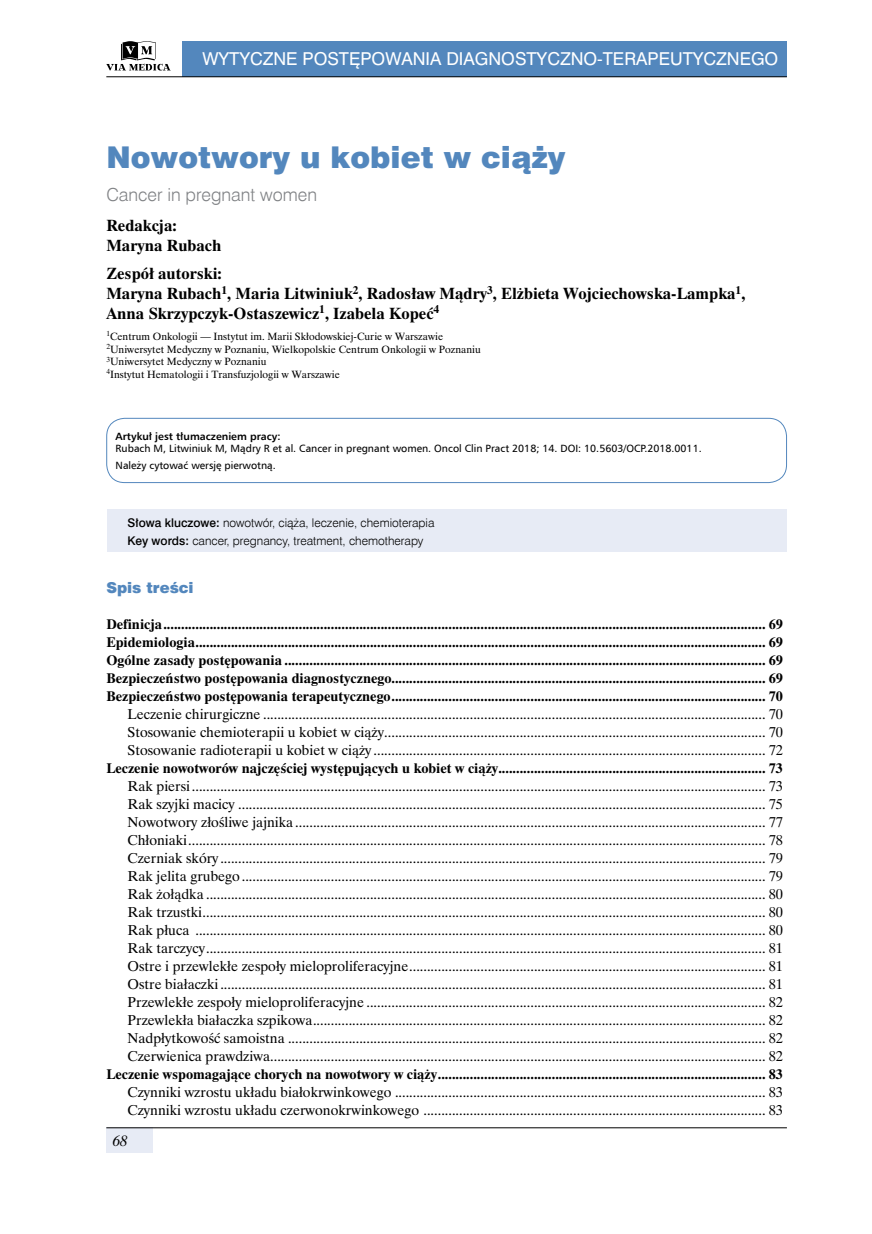
<style>
.page{position:relative;width:872px;height:1234px;background:#fff}
.page>*{position:absolute;margin:0;border:0;box-sizing:border-box;transform-origin:0 0}
.t1{font:30px "Swis 721 Blk EU";color:#5387bd}
.t2{font:18px "Swis 721 Lt EU";color:#808285}
.t3{font:700 16.5px/19.8px "Time Ibis EE";color:#000}
.t4{font:16.5px "Swis 721 PL";color:#fff}
.t5{font:15px "Swis 721 Blk EU";color:#5387bd}
.t6{font:italic 15px "Time Ibis EE";color:#000}
.t7{font:14.25px/18px "Time Ibis EE";color:#000;text-align:justify}
.t8{font:700 14.25px/18px "Time Ibis EE";color:#000;text-align:justify}
.t9{font:12px/18px "Swis 721 Lt EU";color:#000}
.t10{font:10.5px/12.6px "Time Ibis EE";color:#000}
.t11{font:10.5px/16.8px "Humnst 777 EU";color:#000}
.t12{font:700 10.5px "Humnst 777 EU";color:#000}
.s1{font-family:"Swis 721 Md EU"}
</style>
<div class="page">
<div style="left:106px;top:1127px;width:47px;height:25px;background:#e7ebf5"></div>
<hr style="left:106px;top:1127px;width:681px;height:1px;background:#000">
<div style="left:183px;top:41px;width:604px;height:36px;background:#5387bd"></div>
<hr style="left:106px;top:76px;width:681px;height:1px;background:#000">
<svg style="left:106px;top:41px;width:65px;height:30px"></svg>
<div style="left:107px;top:509px;width:679px;height:43px;background:#e7ebf5"></div>
<div style="left:106px;top:418px;width:681px;height:65px;border:1px solid #5387bd;border-radius:18px"></div>
<p class="t4" style="left:202px;top:48px;width:577px">WYTYCZNE POSTĘPOWANIA DIAGNOSTYCZNO-TERAPEUTYCZNEGO</p>
<h1 class="t1" style="left:106px;top:138px;width:460px">Nowotwory u kobiet w ciąży</h1>
<p class="t2" style="left:106px;top:183px;width:212px">Cancer in pregnant women</p>
<p class="t3" style="left:106px;top:215px;width:117px">Redakcja:<br>Maryna Rubach</p>
<p class="t3" style="left:106px;top:263px;width:640px">Zespół autorski:<br>Maryna Rubach<sup>1</sup>, Maria Litwiniuk<sup>2</sup>, Radosław Mądry<sup>3</sup>, Elżbieta Wojciechowska-Lampka<sup>1</sup>,<br>Anna Skrzypczyk-Ostaszewicz<sup>1</sup>, Izabela Kopeć<sup>4</sup></p>
<p class="t10" style="left:106px;top:330px;width:376px"><sup>1</sup>Centrum Onkologii — Instytut im. Marii Skłodowskiej-Curie w Warszawie <sup>2</sup>Uniwersytet Medyczny w Poznaniu, Wielkopolskie Centrum Onkologii w Poznaniu <sup>3</sup>Uniwersytet Medyczny w Poznaniu<br><sup>4</sup>Instytut Hematologii i Transfuzjologii w Warszawie</p>
<p class="t12" style="left:116px;top:429px;width:166px">Artykuł jest tłumaczeniem pracy:</p>
<p class="t11" style="left:116px;top:440px;width:587px">Rubach M, Litwiniuk M, Mądry R et al. Cancer in pregnant women. Oncol Clin Pract 2018; 14. DOI: 10.5603/OCP.2018.0011.<br>Należy cytować wersję pierwotną.</p>
<p class="t9" style="left:128px;top:514px;width:308px"><span class="s1">Słowa kluczowe:</span> nowotwór, ciąża, leczenie, chemioterapia<br><span class="s1">Key words:</span> cancer, pregnancy, treatment, chemotherapy</p>
<p class="t5" style="left:106px;top:578px;width:89px">Spis treści</p>
<p class="t8" style="left:106px;top:614px;width:678px">Definicja......................................................................................................................................................................... 69<br>Epidemiologia................................................................................................................................................................ 69<br>Ogólne zasady postępowania ....................................................................................................................................... 69<br>Bezpieczeństwo postępowania diagnostycznego......................................................................................................... 69<br>Bezpieczeństwo postępowania terapeutycznego......................................................................................................... 70</p>
<p class="t7" style="left:128px;top:704px;width:657px">Leczenie chirurgiczne ............................................................................................................................................. 70<br>Stosowanie chemioterapii u kobiet w ciąży........................................................................................................... 70<br>Stosowanie radioterapii u kobiet w ciąży .............................................................................................................. 72</p>
<p class="t8" style="left:106px;top:758px;width:678px">Leczenie nowotworów najczęściej występujących u kobiet w ciąży........................................................................... 73</p>
<p class="t7" style="left:128px;top:776px;width:657px">Rak piersi................................................................................................................................................................. 73<br>Rak szyjki macicy .................................................................................................................................................... 75<br>Nowotwory złośliwe jajnika .................................................................................................................................... 77<br>Chłoniaki.................................................................................................................................................................. 78<br>Czerniak skóry ......................................................................................................................................................... 79<br>Rak jelita grubego................................................................................................................................................... 79<br>Rak żołądka ............................................................................................................................................................. 80<br>Rak trzustki.............................................................................................................................................................. 80<br>Rak płuca ................................................................................................................................................................ 80<br>Rak tarczycy............................................................................................................................................................. 81<br>Ostre i przewlekłe zespoły mieloproliferacyjne.................................................................................................... 81<br>Ostre białaczki......................................................................................................................................................... 81<br>Przewlekłe zespoły mieloproliferacyjne ................................................................................................................ 82<br>Przewlekła białaczka szpikowa............................................................................................................................... 82<br>Nadpłytkowość samoistna ...................................................................................................................................... 82<br>Czerwienica prawdziwa........................................................................................................................................... 82</p>
<p class="t8" style="left:106px;top:1064px;width:678px">Leczenie wspomagające chorych na nowotwory w ciąży............................................................................................ 83</p>
<p class="t7" style="left:128px;top:1082px;width:657px">Czynniki wzrostu układu białokrwinkowego ........................................................................................................ 83<br>Czynniki wzrostu układu czerwonokrwinkowego ................................................................................................ 83</p>
<p class="t6" style="left:113px;top:1131px;width:16px">68</p>
</div>
